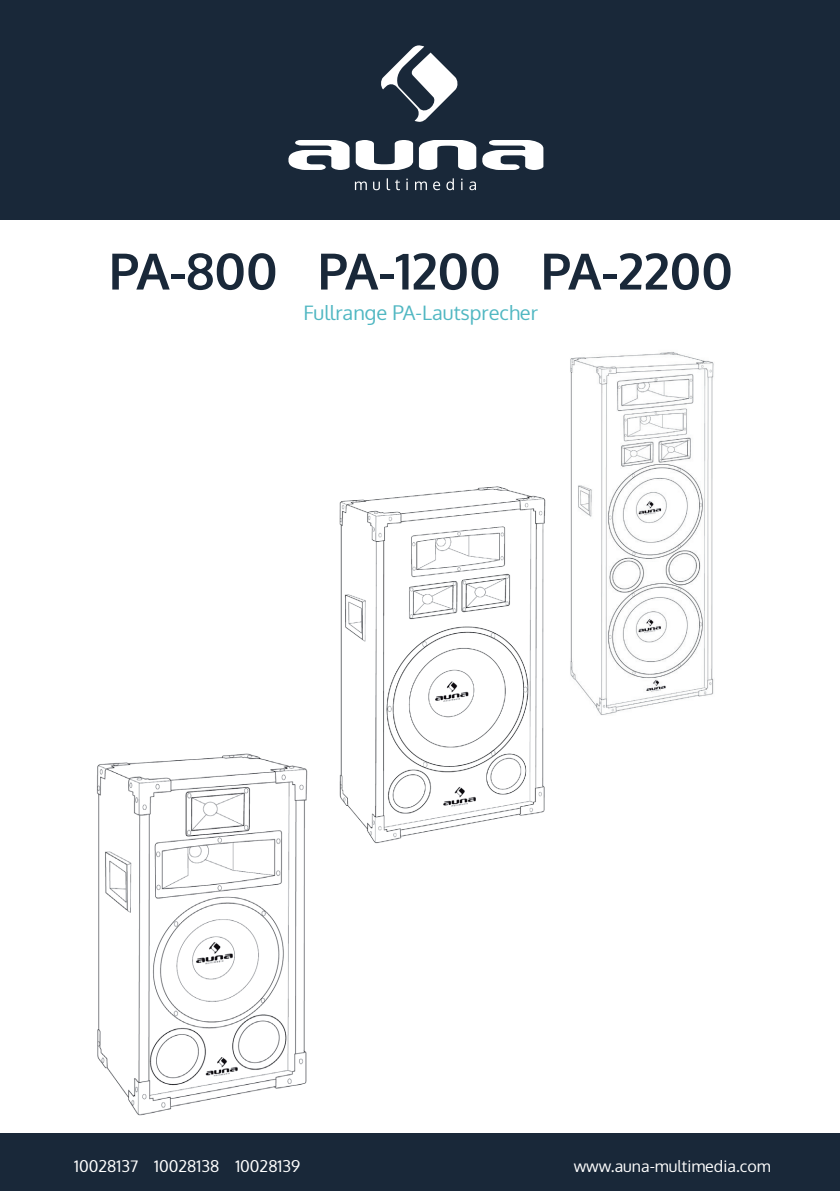
<style>
.page{position:relative;width:840px;height:1191px;background:#fff}
.page>*{position:absolute;margin:0;border:0;box-sizing:border-box;transform-origin:0 0}
.t1{font:700 50px "Oxygen";color:#192839}
.t2{font:20px "Oxygen";color:#50b7c2}
.t3{font:16px "Oxygen";color:#fff}
</style>
<div class="page">
<div style="left:0;top:0;width:839px;height:219px;background:#192839"></div>
<div style="left:0;top:1133px;width:839px;height:58px;background:#192839"></div>
<svg style="left:381px;top:45px;width:77px;height:77px"></svg>
<svg style="left:288px;top:140px;width:61px;height:30px"></svg>
<svg style="left:355px;top:140px;width:121px;height:30px"></svg>
<svg style="left:482px;top:140px;width:61px;height:30px"></svg>
<svg style="left:355px;top:178px;width:120px;height:12px"></svg>
<img style="left:97px;top:753px;width:211px;height:363px">
<img style="left:339px;top:486px;width:207px;height:358px">
<img style="left:570px;top:352px;width:143px;height:363px">
<h1 class="t1" style="left:109px;top:240px;width:625px">PA-800 PA-1200 PA-2200</h1>
<p class="t2" style="left:303px;top:299px;width:236px">Fullrange PA-Lautsprecher</p>
<p class="t3" style="left:74px;top:1155px;width:227px">10028137 10028138 10028139</p>
<p class="t3" style="left:573px;top:1155px;width:198px">www.auna-multimedia.com</p>
</div>
